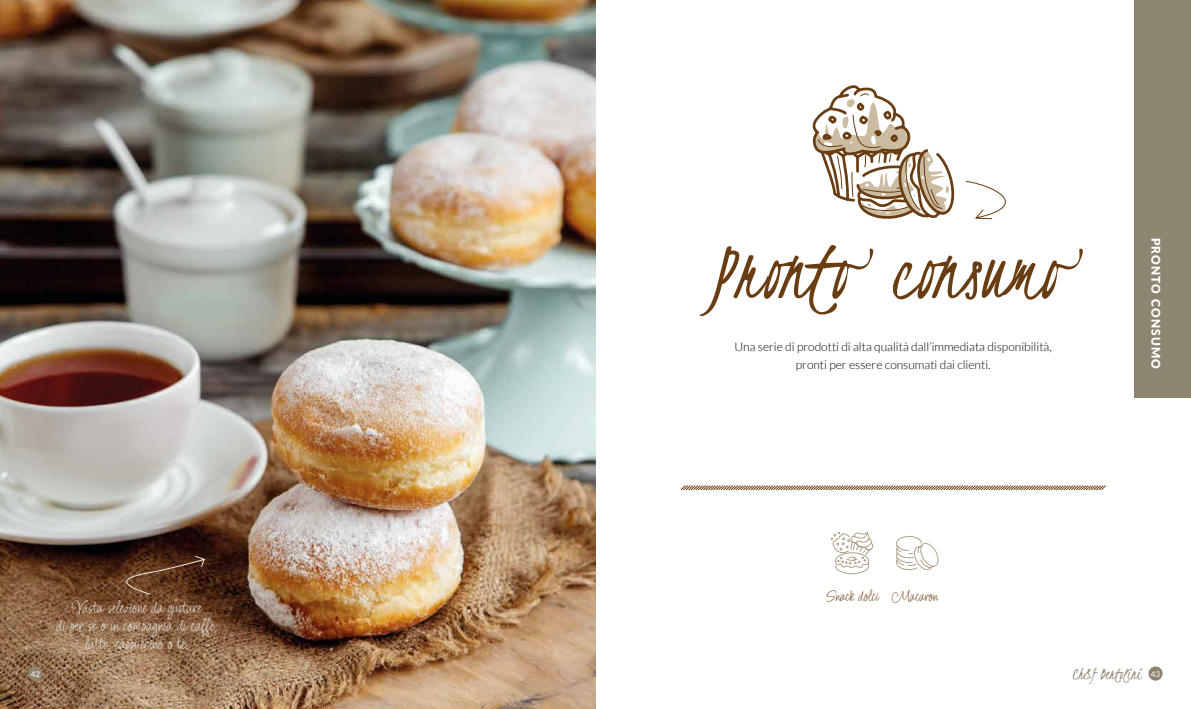
<style>
.page{position:relative;width:1191px;height:709px;background:#fff}
.page>*{position:absolute;margin:0;border:0;box-sizing:border-box;transform-origin:0 0}
.t1{font:90px "Kristi";color:#693c11}
.t2{font:18px/18px "Licorice";color:#eceae6;text-align:center}
.t3{font:18px "Kristi";color:#8e8571}
.t4{font:16px "Licorice";color:#693c11}
.t5{font:300 12px/18px "Lato";color:#000;text-align:center}
.t6{font:900 12px "Lato";letter-spacing:.1em;color:#fff}
.t7{font:8px "Lato";color:#fff}
</style>
<div class="page">
<svg style="left:965px;top:180px;width:41px;height:40px"></svg>
<img style="left:0;top:0;width:595px;height:709px">
<div style="left:1148px;top:666px;width:14px;height:14px;background:#8e8571;border-radius:50%"></div>
<div style="left:28px;top:666px;width:15px;height:14px;background:#8e8571;border-radius:50%"></div>
<div style="left:1134px;top:0;width:57px;height:397px;background:#8e8571"></div>
<svg style="left:109px;top:555px;width:96px;height:40px;background:#5c3720"></svg>
<svg style="left:812px;top:85px;width:142px;height:134px"></svg>
<svg style="left:680px;top:485px;width:426px;height:6px"></svg>
<svg style="left:896px;top:535px;width:43px;height:36px"></svg>
<svg style="left:831px;top:531px;width:43px;height:44px"></svg>
<h2 class="t2" style="left:56px;top:598px;width:163px">Vasta selezione da gustare<br>di per sé o in compagnia di caffè, latte, cappuccino o tè.</h2>
<h1 class="t1" style="left:708px;top:213px;width:353px">Pronto consumo</h1>
<p class="t5" style="left:734px;top:338px;width:319px">Una serie di prodotti di alta qualità dall’immediata disponibilità, pronti per essere consumati dai clienti.</p>
<p class="t6" style="left:1162px;top:238px;width:132px;rotate:90deg">PRONTO CONSUMO</p>
<h3 class="t4" style="left:825px;top:584px;width:113px">Snack dolci Macaron</h3>
<p class="t7" style="left:31px;top:669px;width:11px">42</p>
<h2 class="t3" style="left:1072px;top:662px;width:71px">Ch&amp;f Bertolini</h2>
<p class="t7" style="left:1150px;top:669px;width:11px">43</p>
</div>
